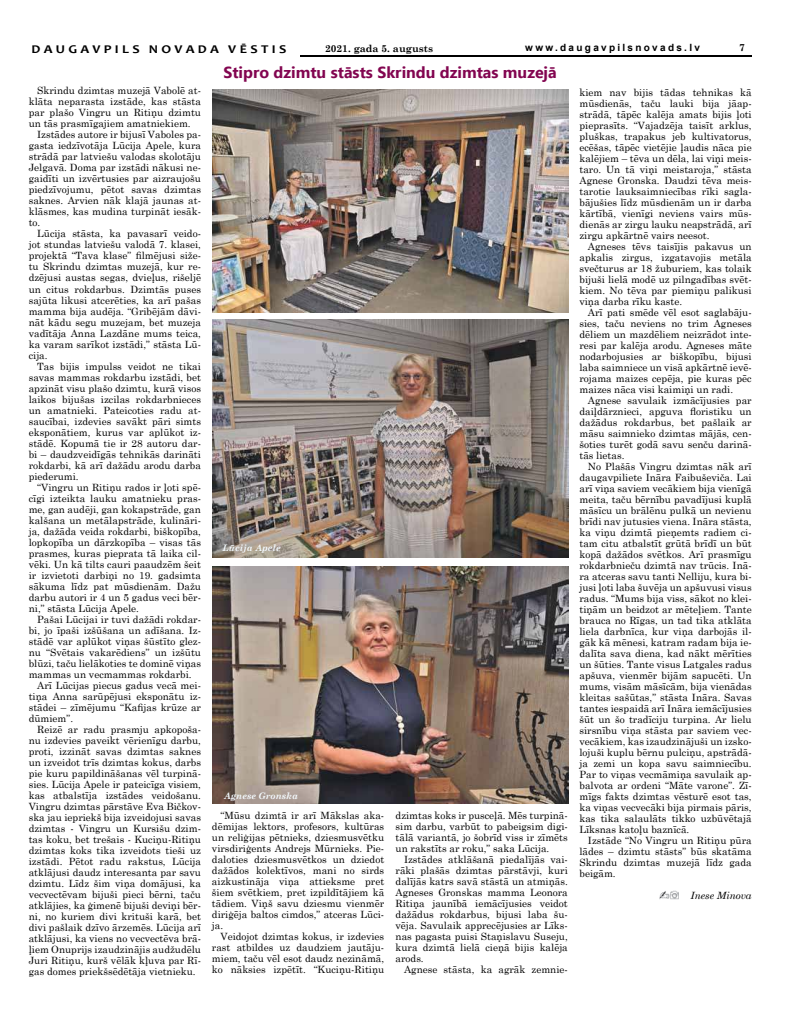
<style>
.page{position:relative;width:794px;height:1021px;background:#fff}
.page>*{position:absolute;margin:0;border:0;box-sizing:border-box;transform-origin:0 0}
.t1{font:700 16px "Ebrima";color:#820550}
.t2{font:700 11.9px "Candara";letter-spacing:.24em;color:#000;scale:1.18 1}
.t3{font:10px/11px "Century Schoolbook";color:#000;text-align:justify}
.t4{font:700 10px "Arial";letter-spacing:.23em;color:#000}
.t5{font:700 10px "Century Schoolbook";color:#000}
.t6{font:italic 10px "Century Schoolbook";color:#000}
.t7{font:italic 700 9px "Century Schoolbook";color:#f4fafe}
</style>
<div class="page">
<hr style="left:300px;top:55px;width:451px;height:1px;background:#000">
<img style="left:212px;top:89px;width:356px;height:223px">
<img style="left:212px;top:319px;width:356px;height:238px">
<img style="left:212px;top:566px;width:356px;height:237px">
<img style="left:659px;top:890px;width:19px;height:9px">
<p class="t2" style="left:31px;top:41px;width:217px">DAUGAVPILS NOVADA VĒSTIS</p>
<p class="t5" style="left:325px;top:44px;width:110px">2021. gada 5. augusts</p>
<p class="t4" style="left:525px;top:44px;width:176px">www.daugavpilsnovads.lv</p>
<p class="t5" style="left:739px;top:43px;width:7px">7</p>
<h1 class="t1" style="left:223px;top:59px;width:335px">Stipro dzimtu stāsts Skrindu dzimtas muzejā</h1>
<p class="t3" style="left:29px;top:84px;width:174px;text-indent:8px">Skrindu dzimtas muzejā Vabolē at&shy;klāta neparasta izstāde, kas stāsta par plašo Vingru un Ritiņu dzimtu un tās prasmīgajiem amatniekiem.</p>
<p class="t3" style="left:29px;top:128px;width:174px;text-indent:8px">Izstādes autore ir bijusī Vaboles pa&shy;gasta iedzīvotāja Lūcija Apele, kura strādā par latviešu valodas skolotāju Jelgavā. Doma par izstādi nākusi ne&shy;gaidīti un izvērtusies par aizraujošu piedzīvojumu, pētot savas dzimtas saknes. Arvien nāk klajā jaunas at&shy;klāsmes, kas mudina turpināt iesāk&shy;to.</p>
<p class="t3" style="left:29px;top:227px;width:174px;text-indent:8px">Lūcija stāsta, ka pavasarī veido&shy;jot stundas latviešu valodā 7. klasei, projektā “Tava klase” filmējusi siže&shy;tu Skrindu dzimtas muzejā, kur re&shy;dzējusi austas segas, dvieļus, rišeljē un citus rokdarbus. Dzimtās puses sajūta likusi atcerēties, ka arī pašas mamma bija audēja. “Gribējām dāvi&shy;nāt kādu segu muzejam, bet muzeja vadītāja Anna Lazdāne mums teica, ka varam sarīkot izstādi,” stāsta Lū&shy;cija.</p>
<p class="t3" style="left:29px;top:359px;width:174px;text-indent:8px">Tas bijis impulss veidot ne tikai savas mammas rokdarbu izstādi, bet apzināt visu plašo dzimtu, kurā visos laikos bijušas izcilas rokdarbnieces un amatnieki. Pateicoties radu at&shy;saucībai, izdevies savākt pāri simts eksponātiem, kurus var aplūkot iz&shy;stādē. Kopumā tie ir 28 autoru dar&shy;bi – daudzveidīgās tehnikās darināti rokdarbi, kā arī dažādu arodu darba piederumi.</p>
<p class="t3" style="left:29px;top:480px;width:174px;text-indent:8px">“Vingru un Ritiņu rados ir ļoti spē&shy;cīgi izteikta lauku amatnieku pras&shy;me, gan audēji, gan kokapstrāde, gan kalšana un metālapstrāde, kulināri&shy;ja, dažāda veida rokdarbi, biškopība, lopkopība un dārzkopība – visas tās prasmes, kuras pieprata tā laika cil&shy;vēki. Un kā tilts cauri paaudzēm šeit ir izvietoti darbiņi no 19. gadsimta sākuma līdz pat mūsdienām. Dažu darbu autori ir 4 un 5 gadus veci bēr&shy;ni,” stāsta Lūcija Apele.</p>
<p class="t3" style="left:37px;top:612px;width:165px">Pašai Lūcijai ir tuvi dažādi rokdar-</p>
<p class="t3" style="left:29px;top:623px;width:174px">bi, jo īpaši izšūšana un adīšana. Iz-</p>
<p class="t3" style="left:29px;top:634px;width:174px">stādē var aplūkot viņas šūstīto glez-</p>
<p class="t3" style="left:29px;top:645px;width:174px">nu “Svētais vakarēdiens” un izšūtu</p>
<p class="t3" style="left:29px;top:656px;width:174px">blūzi, taču lielākoties te dominē viņas</p>
<p class="t3" style="left:29px;top:667px;width:164px">mammas un vecmammas rokdarbi.</p>
<p class="t3" style="left:37px;top:678px;width:165px">Arī Lūcijas piecus gadus vecā mei-</p>
<p class="t3" style="left:29px;top:689px;width:174px">tiņa Anna sarūpējusi eksponātu iz-</p>
<p class="t3" style="left:29px;top:700px;width:174px">stādei – zīmējumu “Kafijas krūze ar</p>
<p class="t3" style="left:29px;top:711px;width:46px">dūmiem”.</p>
<p class="t3" style="left:37px;top:722px;width:165px">Reizē ar radu prasmju apkopoša-</p>
<p class="t3" style="left:29px;top:733px;width:174px">nu izdevies paveikt vērienīgu darbu,</p>
<p class="t3" style="left:29px;top:744px;width:174px">proti, izzināt savas dzimtas saknes</p>
<p class="t3" style="left:29px;top:755px;width:174px">un izveidot trīs dzimtas kokus, darbs</p>
<p class="t3" style="left:29px;top:766px;width:174px">pie kuru papildināšanas vēl turpinā-</p>
<p class="t3" style="left:29px;top:777px;width:174px">sies. Lūcija Apele ir pateicīga visiem,</p>
<p class="t3" style="left:29px;top:788px;width:174px">kas atbalstīja izstādes veidošanu.</p>
<p class="t3" style="left:29px;top:799px;width:174px">Vingru dzimtas pārstāve Eva Bičkov-</p>
<p class="t3" style="left:29px;top:810px;width:174px">ska jau iepriekš bija izveidojusi savas</p>
<p class="t3" style="left:29px;top:821px;width:174px">dzimtas - Vingru un Kursišu dzim-</p>
<p class="t3" style="left:29px;top:832px;width:174px">tas koku, bet trešais - Kuciņu-Ritiņu</p>
<p class="t3" style="left:29px;top:843px;width:174px">dzimtas koks tika izveidots tieši uz</p>
<p class="t3" style="left:29px;top:854px;width:174px">izstādi. Pētot radu rakstus, Lūcija</p>
<p class="t3" style="left:29px;top:865px;width:174px">atklājusi daudz interesanta par savu</p>
<p class="t3" style="left:29px;top:876px;width:174px">dzimtu. Līdz šim viņa domājusi, ka</p>
<p class="t3" style="left:29px;top:887px;width:174px">vecvectēvam bijuši pieci bērni, taču</p>
<p class="t3" style="left:29px;top:898px;width:174px">atklājies, ka ģimenē bijuši deviņi bēr-</p>
<p class="t3" style="left:29px;top:909px;width:174px">ni, no kuriem divi krituši karā, bet</p>
<p class="t3" style="left:29px;top:920px;width:174px">divi pašlaik dzīvo ārzemēs. Lūcija arī</p>
<p class="t3" style="left:29px;top:931px;width:174px">atklājusi, ka viens no vecvectēva brā-</p>
<p class="t3" style="left:29px;top:942px;width:174px">ļiem Onuprijs izaudzinājis audžudēlu</p>
<p class="t3" style="left:29px;top:953px;width:174px">Juri Ritiņu, kurš vēlāk kļuva par Rī-</p>
<p class="t3" style="left:29px;top:964px;width:168px">gas domes priekšsēdētāja vietnieku.</p>
<p class="t3" style="left:579px;top:86px;width:174px">kiem nav bijis tādas tehnikas kā mūsdienās, taču lauki bija jāap&shy;strādā, tāpēc kalēja amats bijis ļoti pieprasīts. “Vajadzēja taisīt arklus, pluškas, trapakus jeb kultivatorus, ecēšas, tāpēc vietējie ļaudis nāca pie kalējiem – tēva un dēla, lai viņi meis&shy;taro. Un tā viņi meistaroja,” stāsta Agnese Gronska. Daudzi tēva meis&shy;tarotie lauksaimniecības rīki sagla&shy;bājušies līdz mūsdienām un ir darba kārtībā, vienīgi neviens vairs mūs&shy;dienās ar zirgu lauku neapstrādā, arī zirgu apkārtnē vairs neesot.</p>
<p class="t3" style="left:579px;top:240px;width:174px;text-indent:8px">Agneses tēvs taisījis pakavus un apkalis zirgus, izgatavojis metāla svečturus ar 18 žuburiem, kas tolaik bijuši lielā modē uz pilngadības svēt&shy;kiem. No tēva par piemiņu palikusi viņa darba rīku kaste.</p>
<p class="t3" style="left:579px;top:306px;width:174px;text-indent:8px">Arī pati smēde vēl esot saglabāju&shy;sies, taču neviens no trim Agneses dēliem un mazdēliem neizrādot inte&shy;resi par kalēja arodu. Agneses māte nodarbojusies ar biškopību, bijusi laba saimniece un visā apkārtnē ievē&shy;rojama maizes cepēja, pie kuras pēc maizes nāca visi kaimiņi un radi.</p>
<p class="t3" style="left:579px;top:394px;width:174px;text-indent:8px">Agnese savulaik izmācījusies par daiļdārznieci, apguva floristiku un dažādus rokdarbus, bet pašlaik ar māsu saimnieko dzimtas mājās, cen&shy;šoties turēt godā savu senču darinā&shy;tās lietas.</p>
<p class="t3" style="left:579px;top:460px;width:174px;text-indent:8px">No Plašās Vingru dzimtas nāk arī daugavpiliete Ināra Faibuševiča. Lai arī viņa saviem vecākiem bija vienīgā meita, taču bērnību pavadījusi kuplā māsīcu un brālēnu pulkā un nevienu brīdi nav jutusies viena. Ināra stāsta, ka viņu dzimtā pieņemts radiem ci&shy;tam citu atbalstīt grūtā brīdī un būt kopā dažādos svētkos. Arī prasmīgu rokdarbnieču dzimtā nav trūcis. Inā&shy;ra atceras savu tanti Nelliju, kura bi&shy;jusi ļoti laba šuvēja un apšuvusi visus radus. “Mums bija viss, sākot no klei&shy;tiņām un beidzot ar mēteļiem. Tante brauca no Rīgas, un tad tika atklāta liela darbnīca, kur viņa darbojās il&shy;gāk kā mēnesi, katram radam bija ie&shy;dalīta sava diena, kad nākt mērīties un šūties. Tante visus Latgales radus apšuva, vienmēr bijām sapucēti. Un mums, visām māsīcām, bija vienādas kleitas sašūtas,” stāsta Ināra. Savas tantes iespaidā arī Ināra iemācījusies šūt un šo tradīciju turpina. Ar lielu sirsnību viņa stāsta par saviem vec&shy;vecākiem, kas izaudzinājuši un izsko&shy;lojuši kuplu bērnu pulciņu, apstrādā&shy;ja zemi un kopa savu saimniecību.<br>Par to viņas vecmāmiņa savulaik ap&shy;balvota ar ordeni “Māte varone”. Zī&shy;mīgs fakts dzimtas vēsturē esot tas, ka viņas vecvecāki bija pirmais pāris, kas tika salaulāts tikko uzbūvētajā Līksnas katoļu baznīcā.</p>
<p class="t3" style="left:579px;top:834px;width:174px;text-indent:8px">Izstāde “No Vingru un Ritiņu pūra lādes – dzimtu stāsts” būs skatāma Skrindu dzimtas muzejā līdz gada beigām.</p>
<p class="t6" style="left:690px;top:887px;width:63px">Inese Minova</p>
<p class="t7" style="left:223px;top:541px;width:60px">Lūcija Apele</p>
<p class="t7" style="left:224px;top:788px;width:76px">Agnese Gronska</p>
<p class="t3" style="left:212px;top:809px;width:174px;text-indent:8px">“Mūsu dzimtā ir arī Mākslas aka&shy;dēmijas lektors, profesors, kultūras un reliģijas pētnieks, dziesmusvētku virsdiriģents Andrejs Mūrnieks. Pie&shy;daloties dziesmusvētkos un dziedot dažādos kolektīvos, mani no sirds aizkustināja viņa attieksme pret šiem svētkiem, pret izpildītājiem kā tādiem. Viņš savu dziesmu vienmēr diriģēja baltos cimdos,” atceras Lūci&shy;ja.</p>
<p class="t3" style="left:212px;top:930px;width:174px;text-indent:8px">Veidojot dzimtas kokus, ir izdevies rast atbildes uz daudziem jautāju&shy;miem, taču vēl esot daudz nezināmā, ko nāksies izpētīt. “Kuciņu-Ritiņu</p>
<p class="t3" style="left:395px;top:809px;width:174px">dzimtas koks ir pusceļā. Mēs turpinā&shy;sim darbu, varbūt to pabeigsim digi&shy;tālā variantā, jo šobrīd viss ir zīmēts un rakstīts ar roku,” saka Lūcija.</p>
<p class="t3" style="left:395px;top:853px;width:174px;text-indent:8px">Izstādes atklāšanā piedalījās vai&shy;rāki plašās dzimtas pārstāvji, kuri dalījās katrs savā stāstā un atmiņās.<br>Agneses Gronskas mamma Leonora Ritiņa jaunībā iemācījusies veidot dažādus rokdarbus, bijusi laba šu&shy;vēja. Savulaik apprecējusies ar Līks&shy;nas pagasta puisi Staņislavu Suseju, kura dzimtā lielā cieņā bijis kalēja arods.</p>
<p class="t3" style="left:404px;top:963px;width:165px">Agnese stāsta, ka agrāk zemnie-</p>
</div>
